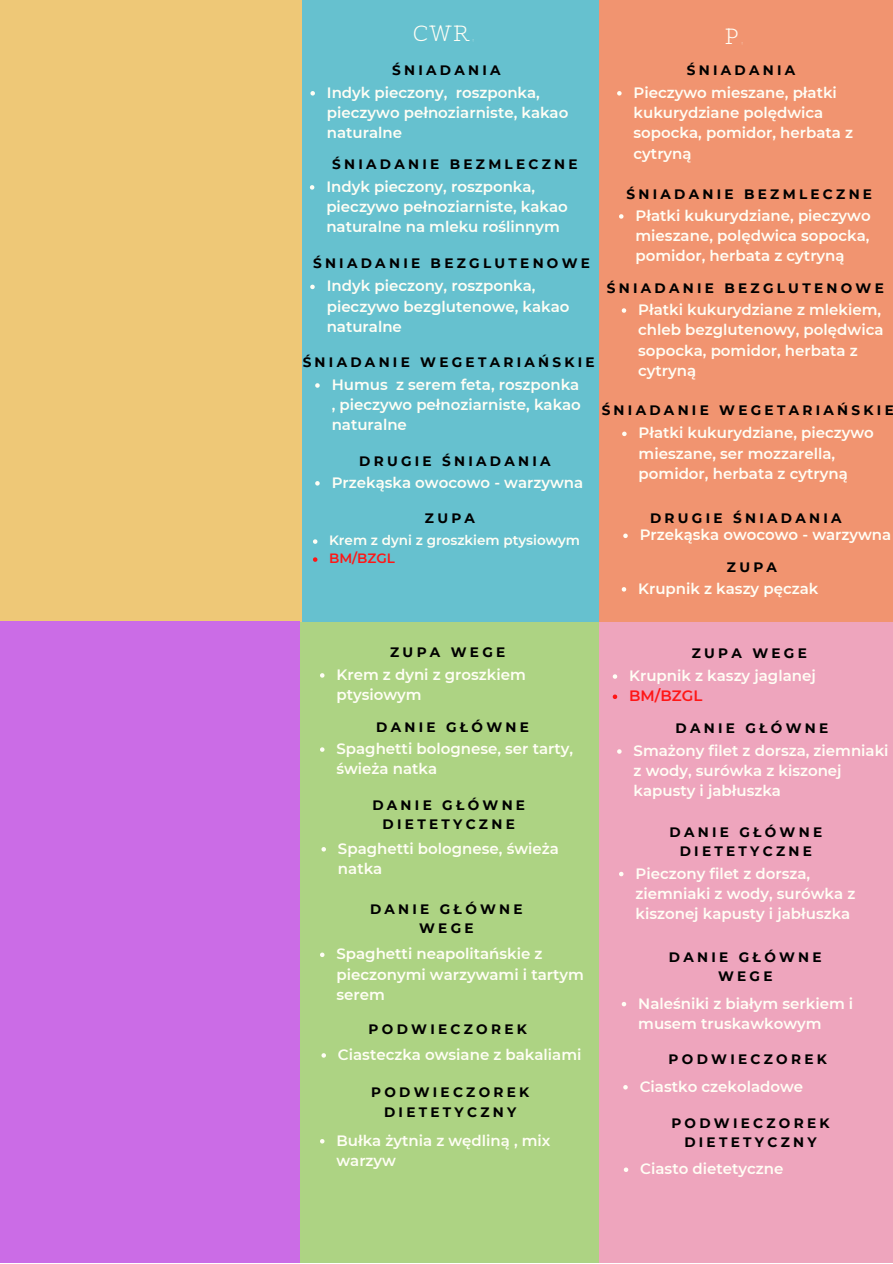
<style>
.page{position:relative;width:893px;height:1264px;background:#fff}
.page>*{position:absolute;margin:0;border:0;box-sizing:border-box;transform-origin:0 0}
.t1{font:300 21.3px "Sean Slab";color:#fffef5}
.t2{font:600 15px/20.2px "Montserrat";color:#fffef5}
.t3{font:600 15px "Montserrat";color:#ff1616}
.t4{font:700 13.65px/19px "Montserrat";letter-spacing:.24em;color:#000;text-align:center}
.t5{font:600 13.5px "Montserrat";color:#fffef5}
.t6{font:600 13.5px "Montserrat";color:#ff1616}
</style>
<div class="page">
<div style="left:298px;top:0;width:304px;height:640px;background:#66c1cf"></div>
<div style="left:599px;top:0;width:293px;height:640px;background:#f19470"></div>
<div style="left:0;top:0;width:301px;height:622px;background:#eec877"></div>
<div style="left:298px;top:621px;width:304px;height:641px;background:#add383"></div>
<div style="left:599px;top:621px;width:293px;height:641px;background:#eea5bd"></div>
<div style="left:0;top:621px;width:299px;height:641px;background:#cb6ce6"></div>
<svg style="left:617px;top:91px;width:4px;height:5px"></svg>
<svg style="left:619px;top:214px;width:4px;height:5px"></svg>
<svg style="left:621px;top:308px;width:5px;height:5px"></svg>
<svg style="left:622px;top:431px;width:4px;height:5px"></svg>
<svg style="left:621px;top:587px;width:5px;height:4px"></svg>
<svg style="left:612px;top:674px;width:5px;height:4px"></svg>
<svg style="left:612px;top:694px;width:5px;height:5px"></svg>
<svg style="left:617px;top:749px;width:4px;height:4px"></svg>
<svg style="left:619px;top:871px;width:4px;height:5px"></svg>
<svg style="left:623px;top:1085px;width:4px;height:4px"></svg>
<svg style="left:623px;top:1167px;width:5px;height:4px"></svg>
<svg style="left:621px;top:1002px;width:5px;height:4px"></svg>
<svg style="left:310px;top:91px;width:5px;height:5px"></svg>
<svg style="left:310px;top:185px;width:4px;height:5px"></svg>
<svg style="left:310px;top:285px;width:5px;height:4px"></svg>
<svg style="left:315px;top:383px;width:5px;height:5px"></svg>
<svg style="left:313px;top:539px;width:4px;height:5px"></svg>
<svg style="left:313px;top:557px;width:4px;height:5px"></svg>
<svg style="left:320px;top:673px;width:4px;height:4px"></svg>
<svg style="left:320px;top:747px;width:4px;height:4px"></svg>
<svg style="left:321px;top:847px;width:5px;height:4px"></svg>
<svg style="left:320px;top:952px;width:4px;height:5px"></svg>
<svg style="left:321px;top:1053px;width:5px;height:4px"></svg>
<svg style="left:320px;top:1139px;width:4px;height:4px"></svg>
<svg style="left:315px;top:481px;width:5px;height:4px"></svg>
<svg style="left:623px;top:533px;width:4px;height:5px"></svg>
<h1 class="t1" style="left:413px;top:18px;width:64px">CWR.</h1>
<p class="t4" style="left:392px;top:60px;width:110px">ŚNIADANIA</p>
<p class="t2" style="left:327px;top:82px;width:243px">Indyk pieczony, roszponka, pieczywo pełnoziarniste, kakao naturalne</p>
<p class="t4" style="left:332px;top:155px;width:247px">ŚNIADANIE BEZMLECZNE</p>
<p class="t2" style="left:326px;top:176px;width:243px">Indyk pieczony, roszponka, pieczywo pełnoziarniste, kakao naturalne na mleku roślinnym</p>
<p class="t4" style="left:313px;top:253px;width:278px">ŚNIADANIE BEZGLUTENOWE</p>
<h1 class="t1" style="left:724px;top:21px;width:21px">P.</h1>
<p class="t4" style="left:686px;top:60px;width:110px">ŚNIADANIA</p>
<p class="t2" style="left:633px;top:82px;width:221px">Pieczywo mieszane, płatki kukurydziane polędwica sopocka, pomidor, herbata z cytryną</p>
<p class="t4" style="left:626px;top:184px;width:247px">ŚNIADANIE BEZMLECZNE</p>
<p class="t2" style="left:635px;top:205px;width:237px;text-align:justify">Płatki kukurydziane, pieczywo mieszane, polędwica sopocka, pomidor, herbata z cytryną</p>
<p class="t2" style="left:327px;top:276px;width:210px">Indyk pieczony, roszponka,</p>
<p class="t4" style="left:606px;top:279px;width:278px">ŚNIADANIE BEZGLUTENOWE</p>
<p class="t2" style="left:327px;top:296px;width:244px">pieczywo bezglutenowe, kakao naturalne</p>
<p class="t2" style="left:638px;top:299px;width:247px">Płatki kukurydziane z mlekiem, chleb bezglutenowy, polędwica sopocka, pomidor, herbata z cytryną</p>
<p class="t4" style="left:302px;top:353px;width:293px">ŚNIADANIE WEGETARIAŃSKIE</p>
<p class="t2" style="left:331px;top:374px;width:251px;text-align:justify">Humus z serem feta, roszponka , pieczywo pełnoziarniste, kakao naturalne</p>
<p class="t4" style="left:601px;top:401px;width:293px">ŚNIADANIE WEGETARIAŃSKIE</p>
<p class="t2" style="left:638px;top:423px;width:237px">Płatki kukurydziane, pieczywo mieszane, ser mozzarella, pomidor, herbata z cytryną</p>
<p class="t4" style="left:359px;top:452px;width:193px">DRUGIE ŚNIADANIA</p>
<p class="t2" style="left:331px;top:472px;width:253px">Przekąska owocowo - warzywna</p>
<p class="t4" style="left:425px;top:508px;width:52px">ZUPA</p>
<p class="t5" style="left:329px;top:532px;width:252px">Krem z dyni z groszkiem ptysiowym</p>
<p class="t6" style="left:329px;top:550px;width:67px">BM/BZGL</p>
<p class="t4" style="left:650px;top:508px;width:193px">DRUGIE ŚNIADANIA</p>
<p class="t2" style="left:639px;top:525px;width:253px">Przekąska owocowo - warzywna</p>
<p class="t4" style="left:726px;top:557px;width:52px">ZUPA</p>
<p class="t2" style="left:638px;top:578px;width:182px">Krupnik z kaszy pęczak</p>
<p class="t4" style="left:390px;top:642px;width:117px">ZUPA WEGE</p>
<p class="t4" style="left:691px;top:644px;width:117px">ZUPA WEGE</p>
<p class="t2" style="left:336px;top:664px;width:191px">Krem z dyni z groszkiem ptysiowym</p>
<p class="t2" style="left:629px;top:665px;width:188px">Krupnik z kaszy jaglanej</p>
<p class="t3" style="left:629px;top:686px;width:75px">BM/BZGL</p>
<p class="t4" style="left:376px;top:718px;width:154px">DANIE GŁÓWNE</p>
<p class="t4" style="left:675px;top:718px;width:154px">DANIE GŁÓWNE</p>
<p class="t2" style="left:336px;top:738px;width:238px">Spaghetti bolognese, ser tarty, świeża natka</p>
<p class="t4" style="left:372px;top:795px;width:154px">DANIE GŁÓWNE<br>DIETETYCZNE</p>
<p class="t2" style="left:633px;top:740px;width:256px">Smażony filet z dorsza, ziemniaki z wody, surówka z kiszonej kapusty i jabłuszka</p>
<p class="t4" style="left:669px;top:822px;width:154px">DANIE GŁÓWNE</p>
<p class="t2" style="left:338px;top:838px;width:222px">Spaghetti bolognese, świeża</p>
<p class="t4" style="left:679px;top:841px;width:134px">DIETETYCZNE</p>
<p class="t2" style="left:338px;top:858px;width:46px">natka</p>
<p class="t2" style="left:635px;top:863px;width:221px">Pieczony filet z dorsza, ziemniaki z wody, surówka z kiszonej kapusty i jabłuszka</p>
<p class="t4" style="left:370px;top:899px;width:154px">DANIE GŁÓWNE<br>WEGE</p>
<p class="t2" style="left:336px;top:943px;width:249px">Spaghetti neapolitańskie z pieczonymi warzywami i tartym serem</p>
<p class="t4" style="left:368px;top:1019px;width:160px">PODWIECZOREK</p>
<p class="t4" style="left:669px;top:947px;width:154px">DANIE GŁÓWNE<br>WEGE</p>
<p class="t2" style="left:638px;top:993px;width:216px">Naleśniki z białym serkiem i musem truskawkowym</p>
<p class="t2" style="left:338px;top:1044px;width:245px">Ciasteczka owsiane z bakaliami</p>
<p class="t4" style="left:668px;top:1049px;width:160px">PODWIECZOREK</p>
<p class="t4" style="left:371px;top:1082px;width:160px">PODWIECZOREK<br>DIETETYCZNY</p>
<p class="t2" style="left:639px;top:1076px;width:165px">Ciastko czekoladowe</p>
<p class="t4" style="left:671px;top:1113px;width:160px">PODWIECZOREK</p>
<p class="t2" style="left:336px;top:1130px;width:215px">Bułka żytnia z wędliną , mix</p>
<p class="t4" style="left:684px;top:1132px;width:134px">DIETETYCZNY</p>
<p class="t2" style="left:336px;top:1150px;width:61px">warzyw</p>
<p class="t2" style="left:640px;top:1158px;width:145px">Ciasto dietetyczne</p>
</div>
